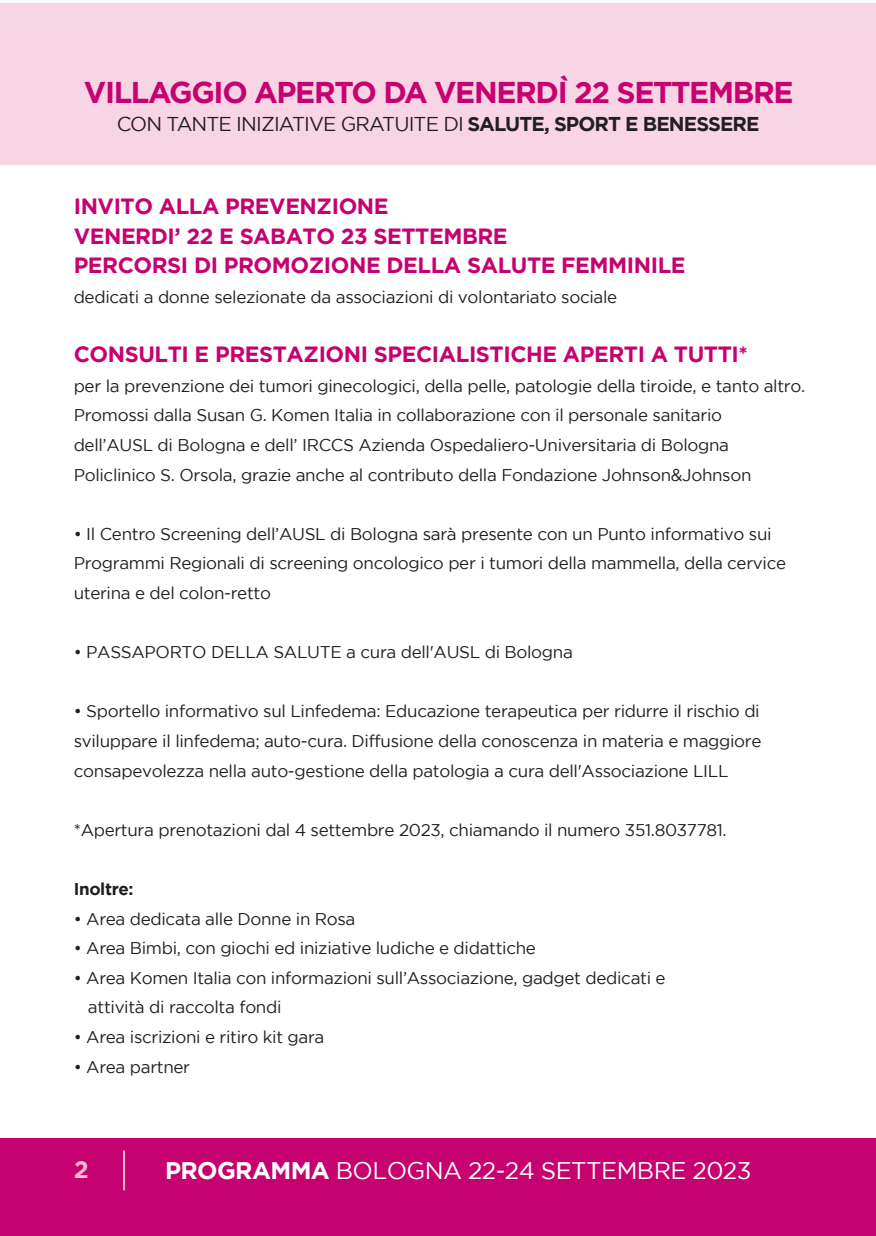
<style>
.page{position:relative;width:876px;height:1236px;background:#fff}
.page>*{position:absolute;margin:0;border:0;box-sizing:border-box;transform-origin:0 0}
.t1{font:700 30px "Gotham";letter-spacing:-.045em;color:#c60170}
.t2{font:24px "Gotham";letter-spacing:-.025em;color:#fff}
.t3{font:700 24px "Gotham";color:#f3b9d5}
.t4{font:700 22px/29.6px "Gotham";letter-spacing:-.02em;color:#c60170}
.t5{font:20px "Gotham";letter-spacing:-.045em;color:#231f20}
.t6{font:17px/29.6px "Gotham";letter-spacing:-.02em;color:#231f20}
.t7{font:700 17px "Gotham";letter-spacing:-.02em;color:#231f20}
.s1{font-weight:700}
</style>
<div class="page">
<div style="left:0;top:1138px;width:876px;height:98px;background:#c60170"></div>
<hr style="left:123px;top:1151px;width:2px;height:39px;background:#f3b9d5">
<div style="left:0;top:3px;width:876px;height:161px;background:#f8d5e4"></div>
<h1 class="t1" style="left:84px;top:75px;width:711px">VILLAGGIO APERTO DA VENERDÌ 22 SETTEMBRE</h1>
<p class="t5" style="left:117px;top:113px;width:644px">CON TANTE INIZIATIVE GRATUITE DI <span class="s1">SALUTE, SPORT E BENESSERE</span></p>
<p class="t4" style="left:74px;top:191px;width:613px">INVITO ALLA PREVENZIONE<br>VENERDI’ 22 E SABATO 23 SETTEMBRE<br>PERCORSI DI PROMOZIONE DELLA SALUTE FEMMINILE</p>
<p class="t6" style="left:74px;top:282px;width:545px">dedicati a donne selezionate da associazioni di volontariato sociale</p>
<p class="t4" style="left:74px;top:339px;width:676px">CONSULTI E PRESTAZIONI SPECIALISTICHE APERTI A TUTTI*</p>
<p class="t6" style="left:74px;top:371px;width:733px">per la prevenzione dei tumori ginecologici, della pelle, patologie della tiroide, e tanto altro.<br>Promossi dalla Susan G. Komen Italia in collaborazione con il personale sanitario dell’AUSL di Bologna e dell’ IRCCS Azienda Ospedaliero-Universitaria di Bologna Policlinico S. Orsola, grazie anche al contributo della Fondazione Johnson&amp;Johnson</p>
<p class="t6" style="left:74px;top:519px;width:714px">• Il Centro Screening dell’AUSL di Bologna sarà presente con un Punto informativo sui<br>Programmi Regionali di screening oncologico per i tumori della mammella, della cervice uterina e del colon-retto</p>
<p class="t6" style="left:74px;top:637px;width:501px">• PASSAPORTO DELLA SALUTE a cura dell'AUSL di Bologna</p>
<p class="t6" style="left:74px;top:696px;width:689px;text-align:justify">• Sportello informativo sul Linfedema: Educazione terapeutica per ridurre il rischio di sviluppare il linfedema; auto-cura. Diffusione della conoscenza in materia e maggiore consapevolezza nella auto-gestione della patologia a cura dell'Associazione LILL</p>
<p class="t6" style="left:74px;top:815px;width:655px">*Apertura prenotazioni dal 4 settembre 2023, chiamando il numero 351.8037781.</p>
<p class="t7" style="left:74px;top:879px;width:61px">Inoltre:</p>
<p class="t6" style="left:74px;top:903px;width:283px">• Area dedicata alle Donne in Rosa</p>
<p class="t6" style="left:74px;top:933px;width:464px">• Area Bimbi, con giochi ed iniziative ludiche e didattiche</p>
<p class="t6" style="left:88px;top:963px;width:579px;text-indent:-14px">• Area Komen Italia con informazioni sull’Associazione, gadget dedicati e attività di raccolta fondi</p>
<p class="t6" style="left:74px;top:1022px;width:252px">• Area iscrizioni e ritiro kit gara</p>
<p class="t6" style="left:74px;top:1051px;width:118px">• Area partner</p>
<h2 class="t3" style="left:74px;top:1156px;width:16px">2</h2>
<h2 class="t2" style="left:165px;top:1158px;width:588px"><span class="s1">PROGRAMMA</span> BOLOGNA 22-24 SETTEMBRE 2023</h2>
</div>
